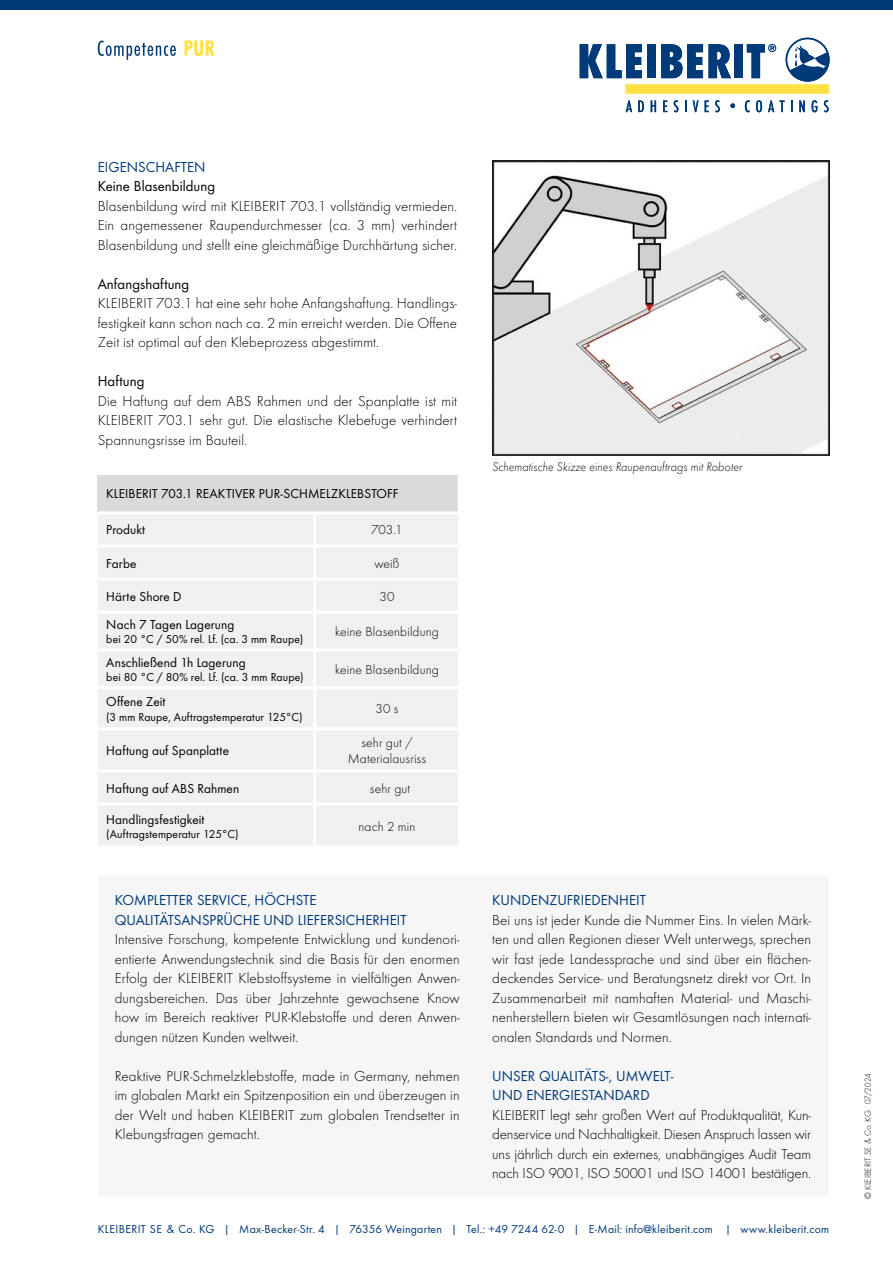
<style>
.page{position:relative;width:893px;height:1263px;background:#fff}
.page>*{position:absolute;margin:0;border:0;box-sizing:border-box;transform-origin:0 0}
.t1{font:300 15px/19.5px "Futura";letter-spacing:.005em;color:#000;text-align:justify}
.t2{font:15px/19.5px "Futura Boo";letter-spacing:.005em;color:#003a78}
.t3{font:15px "Futura Boo";letter-spacing:.005em;color:#000}
.t4{font:13.5px "Futura Boo";letter-spacing:.01em;color:#000}
.t5{font:300 13.5px/16.2px "Futura";letter-spacing:.01em;color:#000;text-align:center}
.t6{font:italic 300 12.9px "Futura";color:#000;scale:.95 1}
.t7{font:12px "Futura Boo";letter-spacing:.01em;color:#000}
.t8{font:12px "Futura Boo";letter-spacing:.025em;color:#003a78}
.t9{font:300 9px "Futura";color:#000}
</style>
<div class="page">
<svg style="left:98px;top:41px;width:78px;height:19px"></svg>
<svg style="left:185px;top:40px;width:29px;height:16px"></svg>
<div style="left:98px;top:875px;width:730px;height:322px;background:#f6f6f6"></div>
<div style="left:98px;top:475px;width:361px;height:38px;background:#dadada"></div>
<div style="left:98px;top:515px;width:360px;height:331px;background:#f0f0f0"></div>
<hr style="left:313px;top:514px;width:3px;height:30px;background:#fff">
<hr style="left:313px;top:547px;width:3px;height:31px;background:#fff">
<hr style="left:313px;top:581px;width:3px;height:30px;background:#fff">
<hr style="left:313px;top:614px;width:3px;height:34px;background:#fff">
<hr style="left:313px;top:651px;width:3px;height:35px;background:#fff">
<hr style="left:313px;top:689px;width:3px;height:38px;background:#fff">
<hr style="left:313px;top:730px;width:3px;height:39px;background:#fff">
<hr style="left:313px;top:772px;width:3px;height:31px;background:#fff">
<hr style="left:313px;top:806px;width:3px;height:40px;background:#fff">
<hr style="left:98px;top:544px;width:217px;height:3px;background:#fff">
<hr style="left:315px;top:544px;width:146px;height:3px;background:#fff">
<hr style="left:98px;top:578px;width:217px;height:3px;background:#fff">
<hr style="left:315px;top:578px;width:146px;height:3px;background:#fff">
<hr style="left:98px;top:611px;width:217px;height:3px;background:#fff">
<hr style="left:315px;top:611px;width:146px;height:3px;background:#fff">
<hr style="left:98px;top:648px;width:217px;height:3px;background:#fff">
<hr style="left:315px;top:648px;width:146px;height:3px;background:#fff">
<hr style="left:98px;top:686px;width:217px;height:3px;background:#fff">
<hr style="left:315px;top:686px;width:146px;height:3px;background:#fff">
<hr style="left:98px;top:727px;width:217px;height:3px;background:#fff">
<hr style="left:315px;top:727px;width:146px;height:3px;background:#fff">
<hr style="left:98px;top:769px;width:217px;height:3px;background:#fff">
<hr style="left:315px;top:769px;width:146px;height:3px;background:#fff">
<hr style="left:98px;top:803px;width:217px;height:3px;background:#fff">
<hr style="left:315px;top:803px;width:146px;height:3px;background:#fff">
<hr style="left:458px;top:475px;width:3px;height:36px;background:#fff">
<hr style="left:98px;top:511px;width:217px;height:3px;background:#fff">
<hr style="left:315px;top:511px;width:146px;height:3px;background:#fff">
<img style="left:492px;top:161px;width:337px;height:294px">
<svg style="left:580px;top:44px;width:62px;height:34px"></svg>
<div style="left:647px;top:44px;width:9px;height:34px;background:#003a78"></div>
<svg style="left:661px;top:44px;width:70px;height:34px"></svg>
<div style="left:734px;top:44px;width:9px;height:34px;background:#003a78"></div>
<div style="left:626px;top:85px;width:203px;height:8px;background:#ffe143"></div>
<svg style="left:786px;top:38px;width:44px;height:44px"></svg>
<svg style="left:747px;top:44px;width:29px;height:34px"></svg>
<svg style="left:626px;top:100px;width:6px;height:12px"></svg>
<svg style="left:638px;top:100px;width:6px;height:12px"></svg>
<svg style="left:651px;top:100px;width:5px;height:12px"></svg>
<svg style="left:663px;top:100px;width:4px;height:12px"></svg>
<svg style="left:674px;top:100px;width:4px;height:12px"></svg>
<svg style="left:685px;top:100px;width:2px;height:12px"></svg>
<svg style="left:693px;top:100px;width:5px;height:12px"></svg>
<svg style="left:705px;top:100px;width:4px;height:12px"></svg>
<svg style="left:715px;top:100px;width:5px;height:12px"></svg>
<svg style="left:745px;top:100px;width:5px;height:12px"></svg>
<svg style="left:756px;top:100px;width:6px;height:12px"></svg>
<svg style="left:768px;top:100px;width:17px;height:12px"></svg>
<svg style="left:791px;top:100px;width:1px;height:12px"></svg>
<svg style="left:799px;top:100px;width:6px;height:12px"></svg>
<svg style="left:812px;top:100px;width:5px;height:12px"></svg>
<svg style="left:824px;top:100px;width:5px;height:12px"></svg>
<svg style="left:730px;top:103px;width:5px;height:5px"></svg>
<div style="left:0;top:0;width:893px;height:10px;background:#003a78"></div>
<p class="t2" style="left:98px;top:157px;width:109px">EIGENSCHAFTEN</p>
<p class="t3" style="left:98px;top:177px;width:119px">Keine Blasenbildung</p>
<p class="t1" style="left:98px;top:196px;width:361px">Blasenbildung wird mit KLEIBERIT 703.1 vollständig vermieden.<br>Ein angemessener Raupendurchmesser (ca. 3 mm) verhindert Blasenbildung und stellt eine gleichmäßige Durchhärtung sicher.</p>
<p class="t3" style="left:98px;top:275px;width:93px">Anfangshaftung</p>
<p class="t1" style="left:98px;top:294px;width:361px">KLEIBERIT 703.1 hat eine sehr hohe Anfangshaftung. Handlings&shy;festigkeit kann schon nach ca. 2 min erreicht werden. Die Offene Zeit ist optimal auf den Klebeprozess abgestimmt.</p>
<p class="t3" style="left:98px;top:372px;width:48px">Haftung</p>
<p class="t1" style="left:98px;top:391px;width:361px">Die Haftung auf dem ABS Rahmen und der Spanplatte ist mit KLEIBERIT 703.1 sehr gut. Die elastische Klebefuge verhindert Spannungsrisse im Bauteil.</p>
<p class="t4" style="left:106px;top:486px;width:294px">KLEIBERIT 703.1 REAKTIVER PUR-SCHMELZKLEBSTOFF</p>
<p class="t4" style="left:106px;top:522px;width:40px">Produkt</p>
<p class="t5" style="left:371px;top:522px;width:33px">703.1</p>
<p class="t4" style="left:106px;top:555px;width:32px">Farbe</p>
<p class="t5" style="left:374px;top:555px;width:27px">weiß</p>
<p class="t4" style="left:106px;top:588px;width:77px">Härte Shore D</p>
<p class="t5" style="left:379px;top:588px;width:16px">30</p>
<p class="t4" style="left:106px;top:616px;width:130px">Nach 7 Tagen Lagerung</p>
<p class="t7" style="left:106px;top:632px;width:199px">bei 20 °C / 50% rel. Lf. (ca. 3 mm Raupe)</p>
<p class="t5" style="left:335px;top:624px;width:105px">keine Blasenbildung</p>
<p class="t4" style="left:106px;top:654px;width:141px">Anschließend 1h Lagerung</p>
<p class="t7" style="left:106px;top:670px;width:199px">bei 80 °C / 80% rel. Lf. (ca. 3 mm Raupe)</p>
<p class="t4" style="left:106px;top:693px;width:61px">Offene Zeit</p>
<p class="t7" style="left:106px;top:709px;width:198px">(3 mm Raupe, Auftragstemperatur 125°C)</p>
<p class="t5" style="left:335px;top:661px;width:105px">keine Blasenbildung</p>
<p class="t5" style="left:375px;top:701px;width:24px">30 s</p>
<p class="t4" style="left:106px;top:742px;width:124px">Haftung auf Spanplatte</p>
<p class="t5" style="left:348px;top:734px;width:80px">sehr gut /<br>Materialausriss</p>
<p class="t4" style="left:106px;top:780px;width:135px">Haftung auf ABS Rahmen</p>
<p class="t5" style="left:370px;top:780px;width:42px">sehr gut</p>
<p class="t4" style="left:106px;top:811px;width:100px">Handlingsfestigkeit</p>
<p class="t7" style="left:106px;top:827px;width:134px">(Auftragstemperatur 125°C)</p>
<p class="t5" style="left:358px;top:818px;width:58px">nach 2 min</p>
<p class="t2" style="left:115px;top:890px;width:293px">KOMPLETTER SERVICE, HÖCHSTE<br>QUALITÄTSANSPRÜCHE UND LIEFERSICHERHEIT</p>
<p class="t1" style="left:115px;top:930px;width:346px">Intensive Forschung, kompetente Entwicklung und kundenori&shy;entierte Anwendungstechnik sind die Basis für den enormen Erfolg der KLEIBERIT Klebstoffsysteme in vielfältigen Anwen&shy;dungsbereichen. Das über Jahrzehnte gewachsene Know how im Bereich reaktiver PUR-Klebstoffe und deren Anwen&shy;dungen nützen Kunden weltweit.</p>
<p class="t1" style="left:115px;top:1066px;width:346px">Reaktive PUR-Schmelzklebstoffe, made in Germany, nehmen im globalen Markt ein Spitzenposition ein und überzeugen in der Welt und haben KLEIBERIT zum globalen Trendsetter in Klebungsfragen gemacht.</p>
<p class="t6" style="left:492px;top:458px;width:265px">Schematische Skizze eines Raupenauftrags mit Roboter</p>
<p class="t2" style="left:492px;top:890px;width:155px">KUNDENZUFRIEDENHEIT</p>
<p class="t1" style="left:492px;top:910px;width:320px">Bei uns ist jeder Kunde die Nummer Eins. In vielen Märk&shy;ten und allen Regionen dieser Welt unterwegs, sprechen wir fast jede Landessprache und sind über ein flächen&shy;deckendes Service- und Beratungsnetz direkt vor Ort. In Zusammenarbeit mit namhaften Material- und Maschi&shy;nenherstellern bieten wir Gesamtlösungen nach internati&shy;onalen Standards und Normen.</p>
<p class="t2" style="left:492px;top:1066px;width:183px">UNSER QUALITÄTS-, UMWELT-<br>UND ENERGIESTANDARD</p>
<p class="t1" style="left:492px;top:1105px;width:320px">KLEIBERIT legt sehr großen Wert auf Produktqualität, Kun&shy;denservice und Nachhaltigkeit. Diesen Anspruch lassen wir uns jährlich durch ein externes, unabhängiges Audit Team nach ISO 9001, ISO 50001 und ISO 14001 bestätigen.</p>
<p class="t8" style="left:98px;top:1222px;width:733px">KLEIBERIT SE &amp; Co. KG | Max-Becker-Str. 4 | 76356 Weingarten | Tel.: +49 7244 62-0 | E-Mail: info@kleiberit.com | www.kleiberit.com</p>
<p class="t9" style="left:863px;top:1199px;width:127px;rotate:-90deg">© KLEIBERIT SE &amp; Co. KG 07/2024</p>
</div>
